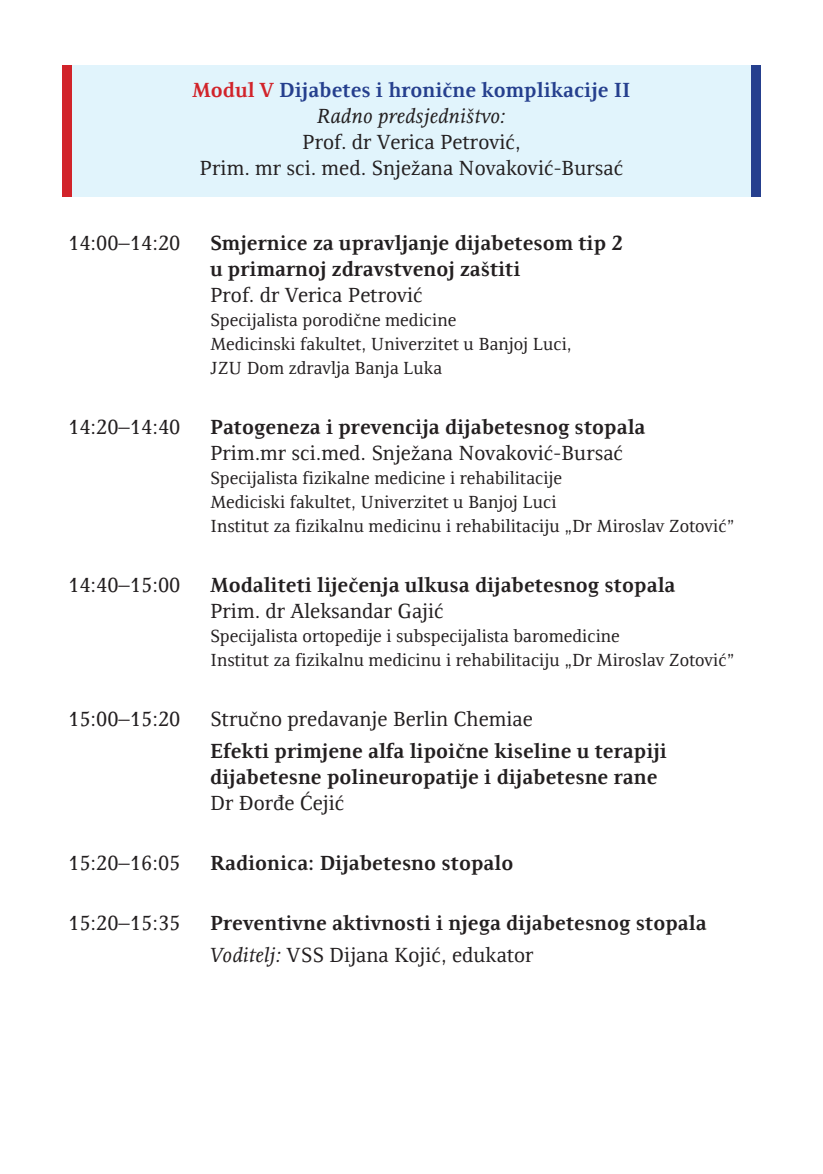
<style>
.page{position:relative;width:823px;height:1174px;background:#fff}
.page>*{position:absolute;margin:0;border:0;box-sizing:border-box;transform-origin:0 0}
.t1{font:700 21px/26px "Resavska BG";color:#231f20}
.t2{font:21px/26px "Resavska BG";color:#231f20;text-align:center}
.t3{font:700 21px "Resavska BG";color:#253f8e}
.afilijacija{font:18px/24px "Resavska BG";color:#231f20}
.s1{color:#d1232a}
.s2{font-style:italic}
</style>
<div class="page">
<div style="left:64px;top:65px;width:692px;height:131px;background:#e1f4fc"></div>
<div style="left:63px;top:65px;width:9px;height:131px;background:#d1232a"></div>
<div style="left:750px;top:65px;width:9px;height:131px;background:#253f8e"></div>
<p class="t3" style="left:192px;top:78px;width:439px"><span class="s1">Modul V</span> Dijabetes i hronične komplikacije II</p>
<p class="t2" style="left:199px;top:103px;width:425px"><span class="s2">Radno predsjedništvo:<br></span>Prof. dr Verica Petrović,<br>Prim. mr sci. med. Snježana Novaković-Bursać</p>
<p class="t2" style="left:68px;top:230px;width:114px">14:00–14:20</p>
<p class="t1" style="left:210px;top:230px;width:414px">Smjernice za upravljanje dijabetesom tip 2 u primarnoj zdravstvenoj zaštiti</p>
<p class="t2" style="left:210px;top:282px;width:214px">Prof. dr Verica Petrović</p>
<p class="afilijacija" style="left:210px;top:308px;width:248px">Specijalista porodične medicine</p>
<p class="afilijacija" style="left:210px;top:332px;width:363px">Medicinski fakultet, Univerzitet u Banjoj Luci,<br>JZU Dom zdravlja Banja Luka</p>
<p class="t2" style="left:68px;top:414px;width:114px">14:20–14:40</p>
<p class="t1" style="left:210px;top:414px;width:437px">Patogeneza i prevencija dijabetesnog stopala</p>
<p class="t2" style="left:210px;top:440px;width:414px">Prim.mr sci.med. Snježana Novaković-Bursać</p>
<p class="afilijacija" style="left:210px;top:466px;width:353px">Specijalista fizikalne medicine i rehabilitacije</p>
<p class="afilijacija" style="left:210px;top:490px;width:348px">Mediciski fakultet, Univerzitet u Banjoj Luci</p>
<p class="afilijacija" style="left:210px;top:514px;width:525px">Institut za fizikalnu medicinu i rehabilitaciju „Dr Miroslav Zotović”</p>
<p class="t2" style="left:68px;top:572px;width:114px">14:40–15:00</p>
<p class="t1" style="left:210px;top:572px;width:466px">Modaliteti liječenja ulkusa dijabetesnog stopala</p>
<p class="t2" style="left:210px;top:598px;width:235px">Prim. dr Aleksandar Gajić</p>
<p class="afilijacija" style="left:210px;top:624px;width:411px">Specijalista ortopedije i subspecijalista baromedicine</p>
<p class="afilijacija" style="left:210px;top:648px;width:525px">Institut za fizikalnu medicinu i rehabilitaciju „Dr Miroslav Zotović”</p>
<p class="t2" style="left:68px;top:706px;width:114px">15:00–15:20</p>
<p class="t2" style="left:210px;top:706px;width:324px">Stručno predavanje Berlin Chemiae</p>
<p class="t1" style="left:210px;top:738px;width:458px">Efekti primjene alfa lipoične kiseline u terapiji dijabetesne polineuropatije i dijabetesne rane</p>
<p class="t2" style="left:210px;top:790px;width:136px">Dr Đorđe Ćejić</p>
<p class="t2" style="left:68px;top:850px;width:114px">15:20–16:05</p>
<p class="t1" style="left:210px;top:850px;width:304px">Radionica: Dijabetesno stopalo</p>
<p class="t2" style="left:68px;top:910px;width:114px">15:20–15:35</p>
<p class="t1" style="left:210px;top:910px;width:498px">Preventivne aktivnosti i njega dijabetesnog stopala</p>
<p class="t2" style="left:210px;top:941px;width:325px"><span class="s2">Voditelj:</span> VSS Dijana Kojić, edukator</p>
</div>
